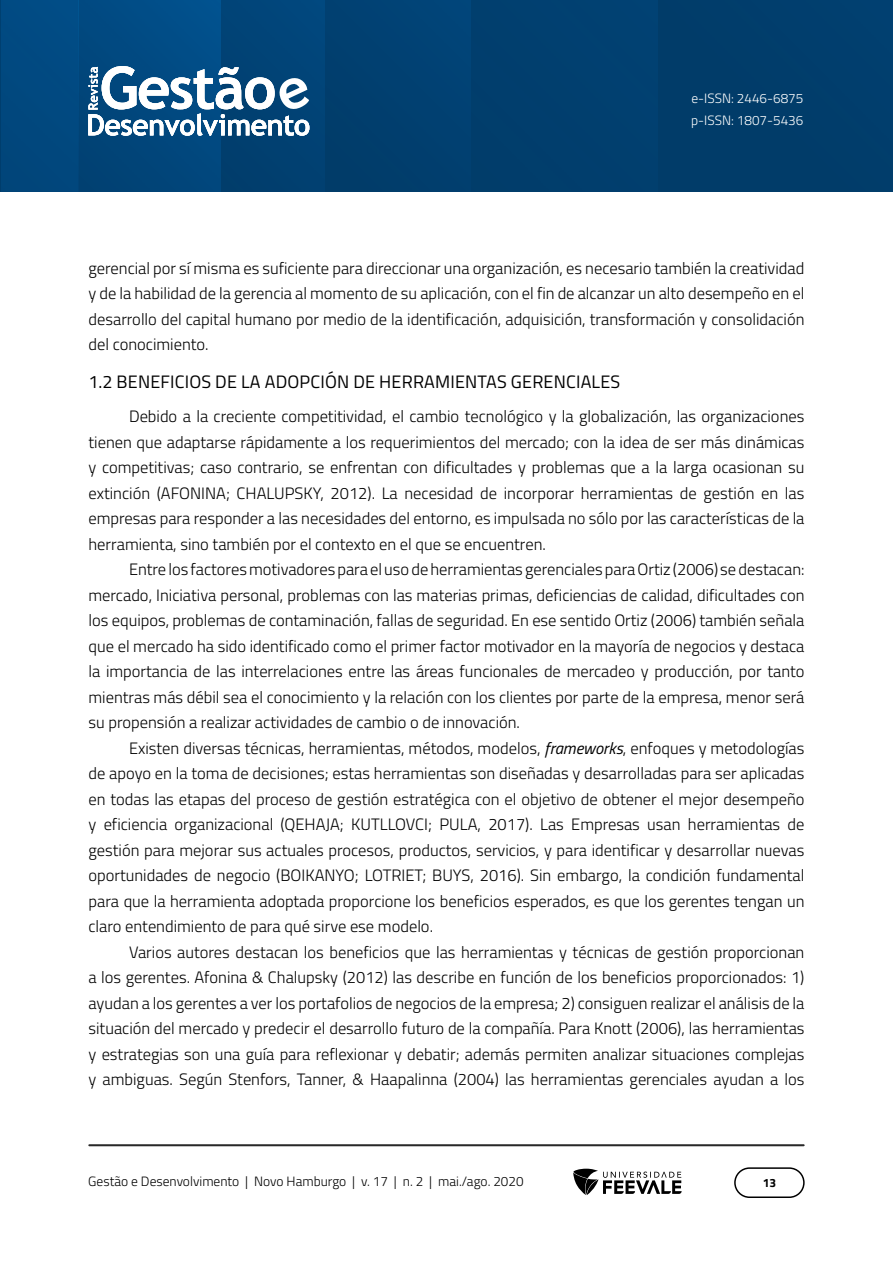
<style>
.page{position:relative;width:893px;height:1263px;background:#fff}
.page>*{position:absolute;margin:0;border:0;box-sizing:border-box;transform-origin:0 0}
.TÍTULO_1_1{font:18px "Titillium Web";letter-spacing:.01em;color:#000}
.Corpo_de_texto{font:300 16.5px/25.5px "Titillium Web";color:#000;text-align:justify}
.t1{font:300 13.5px "Titillium Web";color:#000}
.t2{font:300 13.5px/22.5px "Titillium Web";color:#fff}
.t3{font:700 12px "Titillium Web";color:#000}
.s1{font-weight:400;font-style:italic}
</style>
<div class="page">
<hr style="left:892px;top:0;width:1px;height:192px;background:#003863">
<img style="left:1px;top:0;width:891px;height:192px">
<img style="left:78px;top:0;width:1px;height:192px">
<hr style="left:471px;top:0;width:1px;height:192px;background:#013e6c">
<hr style="left:89px;top:1144px;width:715px;height:2px;background:#282828">
<div style="left:734px;top:1167px;width:71px;height:31px;border:2px solid #000;border-radius:15px"></div>
<svg style="left:573px;top:1169px;width:109px;height:26px"></svg>
<svg style="left:88px;top:66px;width:221px;height:70px"></svg>
<p class="t2" style="left:691px;top:86px;width:114px">e-ISSN: 2446-6875 p-ISSN: 1807-5436</p>
<p class="Corpo_de_texto" style="left:88px;top:254px;width:717px">gerencial por sí misma es suficiente para direccionar una organización, es necesario también la creatividad y de la habilidad de la gerencia al momento de su aplicación, con el fin de alcanzar un alto desempeño en el desarrollo del capital humano por medio de la identificación, adquisición, transformación y consolidación del conocimiento.</p>
<p class="TÍTULO_1_1" style="left:88px;top:368px;width:533px">1.2 BENEFICIOS DE LA ADOPCIÓN DE HERRAMIENTAS GERENCIALES</p>
<p class="Corpo_de_texto" style="left:88px;top:403px;width:717px;text-indent:40px">Debido a la creciente competitividad, el cambio tecnológico y la globalización, las organizaciones tienen que adaptarse rápidamente a los requerimientos del mercado; con la idea de ser más dinámicas y competitivas; caso contrario, se enfrentan con dificultades y problemas que a la larga ocasionan su extinción (AFONINA; CHALUPSKY, 2012). La necesidad de incorporar herramientas de gestión en las empresas para responder a las necesidades del entorno, es impulsada no sólo por las características de la herramienta, sino también por el contexto en el que se encuentren.</p>
<p class="Corpo_de_texto" style="left:88px;top:556px;width:717px;text-indent:40px">Entre los factores motivadores para el uso de herramientas gerenciales para Ortiz (2006) se destacan: mercado, Iniciativa personal, problemas con las materias primas, deficiencias de calidad, dificultades con los equipos, problemas de contaminación, fallas de seguridad. En ese sentido Ortiz (2006) también señala que el mercado ha sido identificado como el primer factor motivador en la mayoría de negocios y destaca la importancia de las interrelaciones entre las áreas funcionales de mercadeo y producción, por tanto mientras más débil sea el conocimiento y la relación con los clientes por parte de la empresa, menor será su propensión a realizar actividades de cambio o de innovación.</p>
<p class="Corpo_de_texto" style="left:88px;top:734px;width:717px;text-indent:40px">Existen diversas técnicas, herramientas, métodos, modelos, <span class="s1">frameworks</span>, enfoques y metodologías de apoyo en la toma de decisiones; estas herramientas son diseñadas y desarrolladas para ser aplicadas en todas las etapas del proceso de gestión estratégica con el objetivo de obtener el mejor desempeño y eficiencia organizacional (QEHAJA; KUTLLOVCI; PULA, 2017). Las Empresas usan herramientas de gestión para mejorar sus actuales procesos, productos, servicios, y para identificar y desarrollar nuevas oportunidades de negocio (BOIKANYO; LOTRIET; BUYS, 2016). Sin embargo, la condición fundamental para que la herramienta adoptada proporcione los beneficios esperados, es que los gerentes tengan un claro entendimiento de para qué sirve ese modelo.</p>
<p class="Corpo_de_texto" style="left:88px;top:938px;width:717px;text-indent:40px">Varios autores destacan los beneficios que las herramientas y técnicas de gestión proporcionan a los gerentes. Afonina &amp; Chalupsky (2012) las describe en función de los beneficios proporcionados: 1) ayudan a los gerentes a ver los portafolios de negocios de la empresa; 2) consiguen realizar el análisis de la situación del mercado y predecir el desarrollo futuro de la compañía. Para Knott (2006), las herramientas y estrategias son una guía para reflexionar y debatir; además permiten analizar situaciones complejas y ambiguas. Según Stenfors, Tanner, &amp; Haapalinna (2004) las herramientas gerenciales ayudan a los</p>
<p class="t1" style="left:88px;top:1171px;width:437px">Gestão e Desenvolvimento | Novo Hamburgo | v. 17 | n. 2 | mai./ago. 2020</p>
<p class="t3" style="left:763px;top:1174px;width:15px">13</p>
</div>
